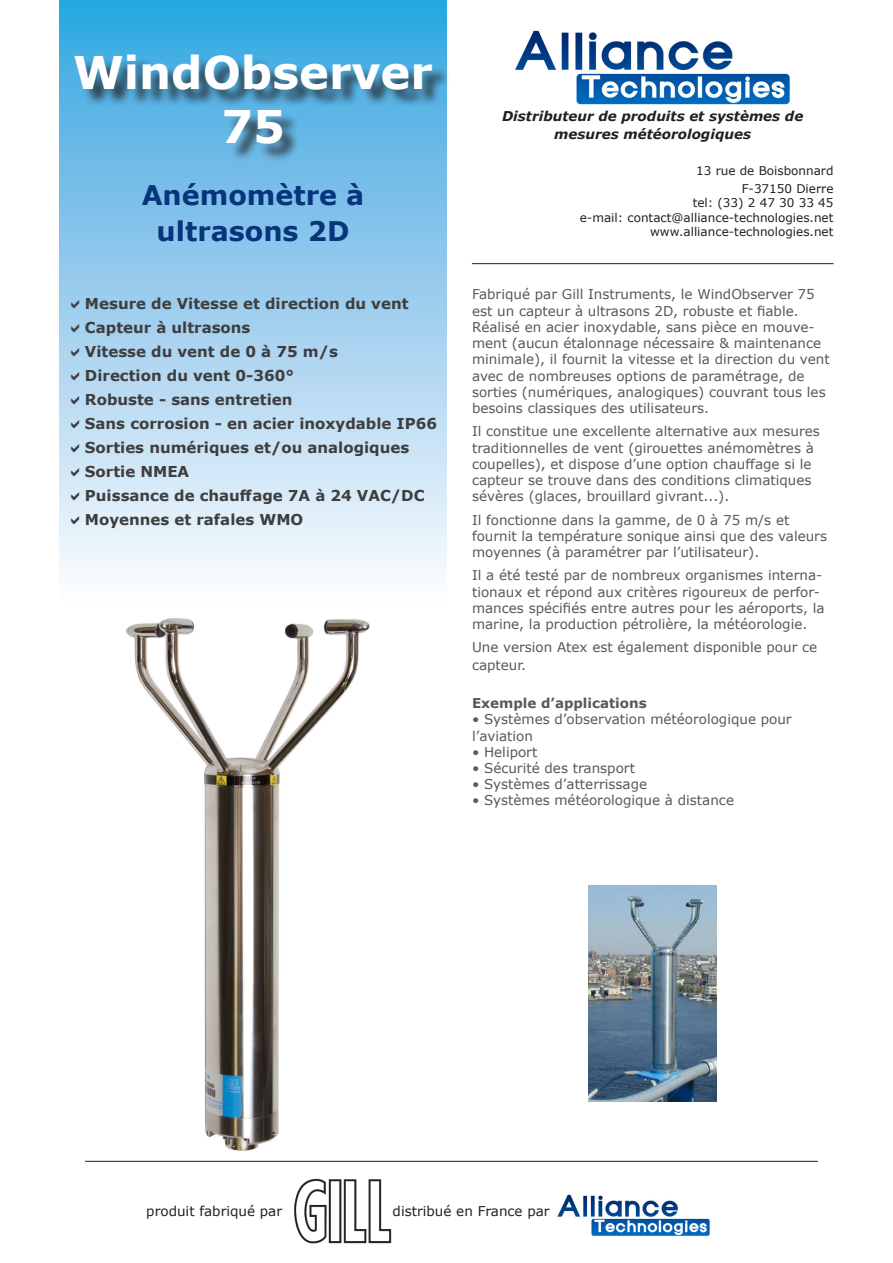
<style>
.page{position:relative;width:893px;height:1263px;background:#fff}
.page>*{position:absolute;margin:0;border:0;box-sizing:border-box;transform-origin:0 0}
.t1{font:700 45px "Verdana";color:#fff}
.t2{font:700 27px "Verdana";color:#08347b}
.t3{font:700 15px "Verdana";color:#3e3e3f}
.t4{font:13.5px/16.2px "Verdana";color:#57585a}
.t5{font:italic 700 13.5px "Verdana";color:#231f20}
.t6{font:13.5px "Verdana";color:#231f20}
.t7{font:700 13.5px "Verdana";color:#57585a}
.t8{font:12px "Verdana";color:#231f20}
</style>
<div class="page">
<svg style="left:60px;top:0;width:386px;height:576px;background:#a1d2ef"></svg>
<div style="left:78px;top:57px;width:373px;height:105px;background:#231f20;opacity:.75"></div>
<img style="left:589px;top:885px;width:128px;height:217px">
<hr style="left:472px;top:263px;width:361px;height:1px;background:#231f20">
<hr style="left:85px;top:1161px;width:733px;height:1px;background:#231f20">
<img style="left:126px;top:618px;width:244px;height:533px">
<img style="left:515px;top:30px;width:275px;height:75px">
<img style="left:294px;top:1178px;width:98px;height:66px">
<img style="left:557px;top:1194px;width:153px;height:42px">
<svg style="left:71px;top:300px;width:8px;height:8px"></svg>
<svg style="left:71px;top:324px;width:8px;height:8px"></svg>
<svg style="left:71px;top:348px;width:8px;height:8px"></svg>
<svg style="left:71px;top:372px;width:8px;height:8px"></svg>
<svg style="left:71px;top:396px;width:8px;height:8px"></svg>
<svg style="left:71px;top:420px;width:8px;height:8px"></svg>
<svg style="left:71px;top:444px;width:8px;height:8px"></svg>
<svg style="left:71px;top:468px;width:8px;height:8px"></svg>
<svg style="left:71px;top:492px;width:8px;height:8px"></svg>
<svg style="left:71px;top:516px;width:8px;height:8px"></svg>
<p class="t1" style="left:73px;top:40px;width:361px">WindObserver</p>
<p class="t1" style="left:221px;top:94px;width:65px">75</p>
<p class="t5" style="left:502px;top:106px;width:303px">Distributeur de produits et systèmes de</p>
<p class="t5" style="left:554px;top:124px;width:198px">mesures météorologiques</p>
<p class="t8" style="left:696px;top:162px;width:139px">13 rue de Boisbonnard</p>
<p class="t8" style="left:742px;top:180px;width:93px">F-37150 Dierre</p>
<p class="t8" style="left:693px;top:195px;width:142px">tel: (33) 2 47 30 33 45</p>
<p class="t8" style="left:580px;top:209px;width:255px">e-mail: contact@alliance-technologies.net</p>
<p class="t8" style="left:650px;top:224px;width:185px">www.alliance-technologies.net</p>
<p class="t2" style="left:142px;top:176px;width:224px">Anémomètre à</p>
<p class="t2" style="left:157px;top:212px;width:194px">ultrasons 2D</p>
<p class="t3" style="left:85px;top:293px;width:325px">Mesure de Vitesse et direction du vent</p>
<p class="t3" style="left:85px;top:317px;width:167px">Capteur à ultrasons</p>
<p class="t3" style="left:85px;top:341px;width:255px">Vitesse du vent de 0 à 75 m/s</p>
<p class="t3" style="left:85px;top:365px;width:211px">Direction du vent 0-360°</p>
<p class="t3" style="left:85px;top:389px;width:209px">Robuste - sans entretien</p>
<p class="t3" style="left:85px;top:413px;width:354px">Sans corrosion - en acier inoxydable IP66</p>
<p class="t3" style="left:85px;top:437px;width:326px">Sorties numériques et/ou analogiques</p>
<p class="t3" style="left:85px;top:461px;width:106px">Sortie NMEA</p>
<p class="t3" style="left:85px;top:485px;width:341px">Puissance de chauffage 7A à 24 VAC/DC</p>
<p class="t3" style="left:85px;top:509px;width:220px">Moyennes et rafales WMO</p>
<p class="t4" style="left:472px;top:286px;width:359px">Fabriqué par Gill Instruments, le WindObserver 75 est un capteur à ultrasons 2D, robuste et fiable.<br>Réalisé en acier inoxydable, sans pièce en mouve&shy;ment (aucun étalonnage nécessaire &amp; maintenance minimale), il fournit la vitesse et la direction du vent avec de nombreuses options de paramétrage, de</p>
<p class="t4" style="left:472px;top:384px;width:355px">sorties (numériques, analogiques) couvrant tous les besoins classiques des utilisateurs.</p>
<p class="t4" style="left:472px;top:423px;width:349px">Il constitue une excellente alternative aux mesures traditionnelles de vent (girouettes anémomètres à coupelles), et dispose d’une option chauffage si le capteur se trouve dans des conditions climatiques sévères (glaces, brouillard givrant...).</p>
<p class="t4" style="left:472px;top:511px;width:357px">Il fonctionne dans la gamme, de 0 à 75 m/s et fournit la température sonique ainsi que des valeurs moyennes (à paramétrer par l’utilisateur).</p>
<p class="t4" style="left:472px;top:567px;width:354px">Il a été testé par de nombreux organismes interna&shy;tionaux et répond aux critères rigoureux de perfor&shy;mances spécifiés entre autres pour les aéroports, la marine, la production pétrolière, la météorologie.</p>
<p class="t4" style="left:472px;top:638px;width:347px;line-height:18px">Une version Atex est également disponible pour ce capteur.</p>
<p class="t7" style="left:472px;top:694px;width:176px">Exemple d’applications</p>
<p class="t4" style="left:472px;top:711px;width:321px">• Systèmes d’observation météorologique pour l’aviation</p>
<p class="t4" style="left:472px;top:744px;width:67px">• Heliport</p>
<p class="t4" style="left:472px;top:760px;width:164px">• Sécurité des transport</p>
<p class="t4" style="left:472px;top:776px;width:177px">• Systèmes d’atterrissage</p>
<p class="t4" style="left:472px;top:792px;width:264px">• Systèmes météorologique à distance</p>
<p class="t6" style="left:146px;top:1202px;width:137px">produit fabriqué par</p>
<p class="t6" style="left:393px;top:1201px;width:159px">distribué en France par</p>
</div>
